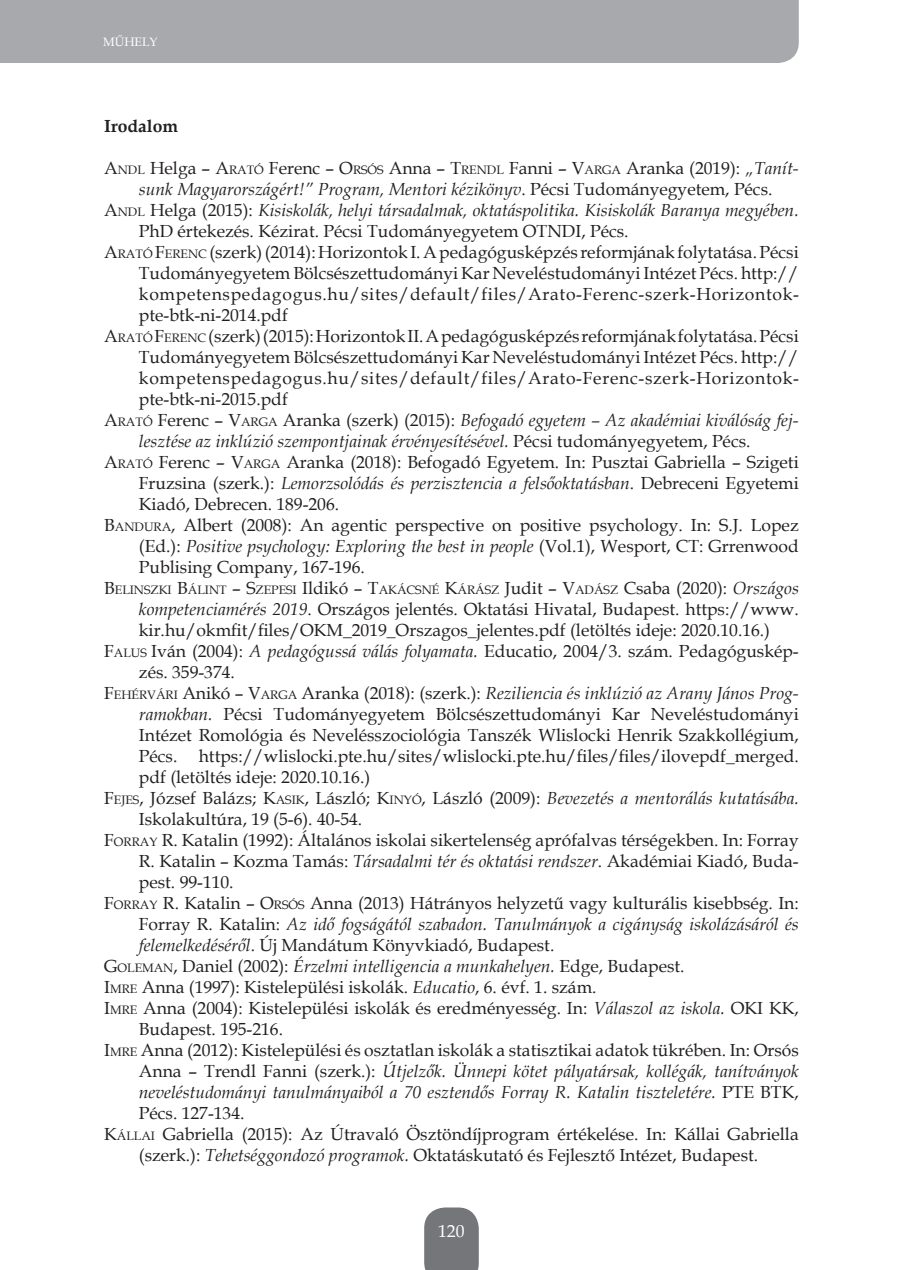
<style>
.page{position:relative;width:903px;height:1270px;background:#fff}
.page>*{position:absolute;margin:0;border:0;box-sizing:border-box;transform-origin:0 0}
.t1{font:17.5px "Book Antiqua";color:#231f20}
.t2{font:italic 17.5px "Book Antiqua";color:#231f20}
.t3{font:17.5px "Book Antiqua";letter-spacing:.04em;color:#231f20}
.t4{font:700 17.5px "Book Antiqua";color:#231f20}
.t5{font:17.5px "Book Antiqua";color:#fff}
.t6{font:12.25px "Book Antiqua";color:#231f20}
.t7{font:12.25px "Book Antiqua";color:#fff}
.s1{font-style:inherit}
.s2{font-size:12.25px}
.s3{font-style:italic}
.s4{font-style:normal}
.s5{font-style:normal;font-size:12.25px}
.s6{font-size:17.5px}
.s7{font-style:italic;font-size:17.5px}
</style>
<div class="page">
<div style="left:0;top:0;width:799px;height:63px;background:#a8a9ad"></div>
<svg style="left:424px;top:1207px;width:55px;height:63px;background:#7f8082"></svg>
<div style="left:439px;top:1225px;width:25px;height:13px;background:#757679"></div>
<p class="t7" style="left:103px;top:33px;width:56px">MŰHELY</p>
<p class="t4" style="left:104px;top:114px;width:75px">Irodalom</p>
<p class="t1" style="left:104px;top:156px;width:696px"><span class="s1">A</span><span class="s2">NDL</span> Helga – <span class="s1">A</span><span class="s2">RATÓ</span> ferenc – <span class="s1">O</span><span class="s2">RSÓS</span> Anna – <span class="s1">T</span><span class="s2">RENDL</span> fanni – <span class="s1">V</span><span class="s2">ARGA</span> Aranka (2019): <span class="s3">„Tanít-</span></p>
<p class="t2" style="left:139px;top:177px;width:635px">sunk Magyarországért!” Program, Mentori kézikönyv<span class="s4">. Pécsi Tudományegyetem, Pécs.</span></p>
<p class="t2" style="left:104px;top:198px;width:696px"><span class="s4">A</span><span class="s5">NDL</span> <span class="s4">Helga (2015):</span> Kisiskolák, helyi társadalmak, oktatáspolitika. Kisiskolák Baranya megyében.</p>
<p class="t1" style="left:139px;top:219px;width:491px">PhD értekezés. Kézirat. Pécsi Tudományegyetem OTNDI, Pécs.</p>
<p class="t1" style="left:104px;top:240px;width:696px"><span class="s1">A</span><span class="s2">RATÓ</span> <span class="s1">F</span><span class="s2">ERENC</span> (szerk) (2014): Horizontok i. A pedagógusképzés reformjának folytatása. Pécsi</p>
<p class="t1" style="left:139px;top:261px;width:661px">tudományegyetem Bölcsészettudományi Kar neveléstudományi intézet Pécs. http://</p>
<p class="t3" style="left:139px;top:282px;width:661px">kompetenspedagogus.hu/sites/default/files/Arato-Ferenc-szerk-Horizontok-</p>
<p class="t1" style="left:139px;top:303px;width:150px">pte-btk-ni-2014.pdf</p>
<p class="t1" style="left:104px;top:324px;width:696px"><span class="s1">A</span><span class="s2">RATÓ</span> <span class="s1">F</span><span class="s2">ERENC</span> (szerk) (2015): Horizontok ii. A pedagógusképzés reformjának folytatása. Pécsi</p>
<p class="t1" style="left:139px;top:345px;width:661px">tudományegyetem Bölcsészettudományi Kar neveléstudományi intézet Pécs. http://</p>
<p class="t3" style="left:139px;top:366px;width:661px">kompetenspedagogus.hu/sites/default/files/Arato-Ferenc-szerk-Horizontok-</p>
<p class="t1" style="left:139px;top:387px;width:150px">pte-btk-ni-2015.pdf</p>
<p class="t2" style="left:104px;top:408px;width:696px"><span class="s4">A</span><span class="s5">RATÓ</span> <span class="s4">ferenc –</span> <span class="s4">V</span><span class="s5">ARGA</span> <span class="s4">Aranka (szerk) (2015):</span> Befogadó egyetem – Az akadémiai kiválóság fej-</p>
<p class="t2" style="left:139px;top:429px;width:613px">lesztése az inklúzió szempontjainak érvényesítésével. <span class="s4">Pécsi tudományegyetem, Pécs.</span></p>
<p class="t1" style="left:104px;top:450px;width:696px"><span class="s1">A</span><span class="s2">RATÓ</span> ferenc – <span class="s1">V</span><span class="s2">ARGA</span> Aranka (2018): Befogadó egyetem. in: Pusztai gabriella – szigeti</p>
<p class="t2" style="left:139px;top:471px;width:661px"><span class="s4">fruzsina (szerk.):</span> Lemorzsoló dá s é s perzisztencia a felső oktatá sban<span class="s4">. Debreceni egyetemi</span></p>
<p class="t1" style="left:139px;top:492px;width:202px">Kiadó , Debrecen. 189-206.</p>
<p class="t1" style="left:104px;top:513px;width:696px"><span class="s1">B</span><span class="s2">ANDURA</span>, Albert (2008): An agentic perspective on positive psychology. in: s.J. lopez</p>
<p class="t2" style="left:139px;top:534px;width:661px"><span class="s4">(ed.):</span> Positive psychology: Exploring the best in people <span class="s4">(Vol.1), Wesport, Ct: grrenwood</span></p>
<p class="t1" style="left:139px;top:555px;width:227px">Publising Company, 167-196.</p>
<p class="t6" style="left:104px;top:581px;width:696px"><span class="s6">B</span>ELINSZKI <span class="s6">B</span>ÁLINT <span class="s6">– S</span>ZEPESI <span class="s6">ildikó –</span> <span class="s6">T</span>AKÁCSNÉ <span class="s6">K</span>ÁRÁSZ <span class="s6">Judit –</span> <span class="s6">V</span>ADÁSZ <span class="s6">Csaba (2020):</span> <span class="s7">Országos</span></p>
<p class="t1" style="left:139px;top:597px;width:661px"><span class="s3">kompetenciamérés 2019</span>. Országos jelentés. Oktatá si Hivatal, Budapest. https://www.</p>
<p class="t1" style="left:139px;top:618px;width:633px">kir.hu/okmfit/files/oKm_2019_orszagos_jelentes.pdf (letöltés ideje: 2020.10.16.)</p>
<p class="t1" style="left:104px;top:639px;width:696px"><span class="s1">F</span><span class="s2">ALUS</span> iván (2004): <span class="s3">A pedagógussá válás folyamata.</span> Educatio, 2004/3. szám. Pedagóguskép-</p>
<p class="t1" style="left:139px;top:660px;width:98px">zés. 359-374.</p>
<p class="t2" style="left:104px;top:681px;width:696px"><span class="s4">F</span><span class="s5">EHÉRVÁRI</span> <span class="s4">Anikó –</span> <span class="s4">V</span><span class="s5">ARGA</span> <span class="s4">Aranka (2018): (szerk.):</span> Reziliencia és inklúzió az Arany János Prog-</p>
<p class="t1" style="left:139px;top:702px;width:661px"><span class="s3">ramokban.</span> Pécsi Tudományegyetem Bölcsészettudományi Kar Neveléstudományi</p>
<p class="t1" style="left:139px;top:723px;width:661px">intézet Romológia és nevelésszociológia tanszék Wlislocki Henrik szakkollégium,</p>
<p class="t1" style="left:139px;top:744px;width:661px">Pécs. https://wlislocki.pte.hu/sites/wlislocki.pte.hu/files/files/ilovepdf_merged.</p>
<p class="t1" style="left:139px;top:765px;width:233px">pdf (letöltés ideje: 2020.10.16.)</p>
<p class="t1" style="left:104px;top:786px;width:696px"><span class="s1">F</span><span class="s2">EJES</span>, József Balázs; <span class="s1">K</span><span class="s2">ASIK</span>, lászló; <span class="s1">K</span><span class="s2">INYÓ</span>, lászló (2009): <span class="s3">Bevezetés a mentorálás kutatásába.</span></p>
<p class="t1" style="left:139px;top:807px;width:225px">iskolakultúra, 19 (5-6). 40-54.</p>
<p class="t1" style="left:104px;top:828px;width:696px"><span class="s1">F</span><span class="s2">ORRAY</span> R. Katalin (1992): Általános iskolai sikertelenség aprófalvas térségekben. in: forray</p>
<p class="t1" style="left:139px;top:849px;width:661px">R. Katalin – Kozma tamás: <span class="s3">Társadalmi tér és oktatási rendszer</span>. Akadémiai Kiadó, Buda-</p>
<p class="t1" style="left:139px;top:870px;width:96px">pest. 99-110.</p>
<p class="t1" style="left:104px;top:891px;width:696px"><span class="s1">F</span><span class="s2">ORRAY</span> R. Katalin – <span class="s1">O</span><span class="s2">RSÓS</span> Anna (2013) Hátrányos helyzetű vagy kulturális kisebbség. in:</p>
<p class="t2" style="left:139px;top:912px;width:661px"><span class="s4">forray R. Katalin:</span> Az idő fogságától szabadon. Tanulmányok a cigányság iskolázásáról és</p>
<p class="t1" style="left:139px;top:933px;width:417px"><span class="s3">felemelkedéséről</span>. Új Mandátum Könyvkiadó, Budapest.</p>
<p class="t2" style="left:104px;top:954px;width:582px"><span class="s4">G</span><span class="s5">OLEMAN</span><span class="s4">, Daniel (2002):</span> Érzelmi intelligencia a munkahelyen. <span class="s4">Edge, Budapest.</span></p>
<p class="t1" style="left:104px;top:975px;width:494px"><span class="s1">I</span><span class="s2">MRE</span> Anna (1997): Kistelepülési iskolák. <span class="s3">Educatio</span>, 6. évf. 1. szám.</p>
<p class="t1" style="left:104px;top:996px;width:696px"><span class="s1">I</span><span class="s2">MRE</span> Anna (2004): Kistelepülési iskolák és eredményesség. in: <span class="s3">Válaszol az iskola.</span> OKI KK,</p>
<p class="t1" style="left:139px;top:1017px;width:146px">Budapest. 195-216.</p>
<p class="t1" style="left:104px;top:1038px;width:696px"><span class="s1">I</span><span class="s2">MRE</span> Anna (2012): Kistelepülési és osztatlan iskolák a statisztikai adatok tükrében. in: orsós</p>
<p class="t2" style="left:139px;top:1059px;width:661px"><span class="s4">Anna – trendl fanni (szerk.):</span> Útjelzők. Ünnepi kötet pályatársak, kollégák, tanítványok</p>
<p class="t2" style="left:139px;top:1080px;width:661px">neveléstudományi tanulmányaiból a 70 esztendős Forray R. Katalin tiszteletére. <span class="s4">PTE BTK,</span></p>
<p class="t1" style="left:139px;top:1101px;width:107px">Pécs. 127-134.</p>
<p class="t1" style="left:104px;top:1122px;width:696px"><span class="s1">K</span><span class="s2">ÁLLAI</span> gabriella (2015): Az Útravaló Ösztöndíjprogram értékelése. in: Kállai gabriella</p>
<p class="t1" style="left:139px;top:1143px;width:621px">(szerk.): <span class="s3">Tehetséggondozó programok.</span> oktatáskutató és fejlesztő intézet, Budapest.</p>
<p class="t5" style="left:438px;top:1219px;width:28px">120</p>
</div>
